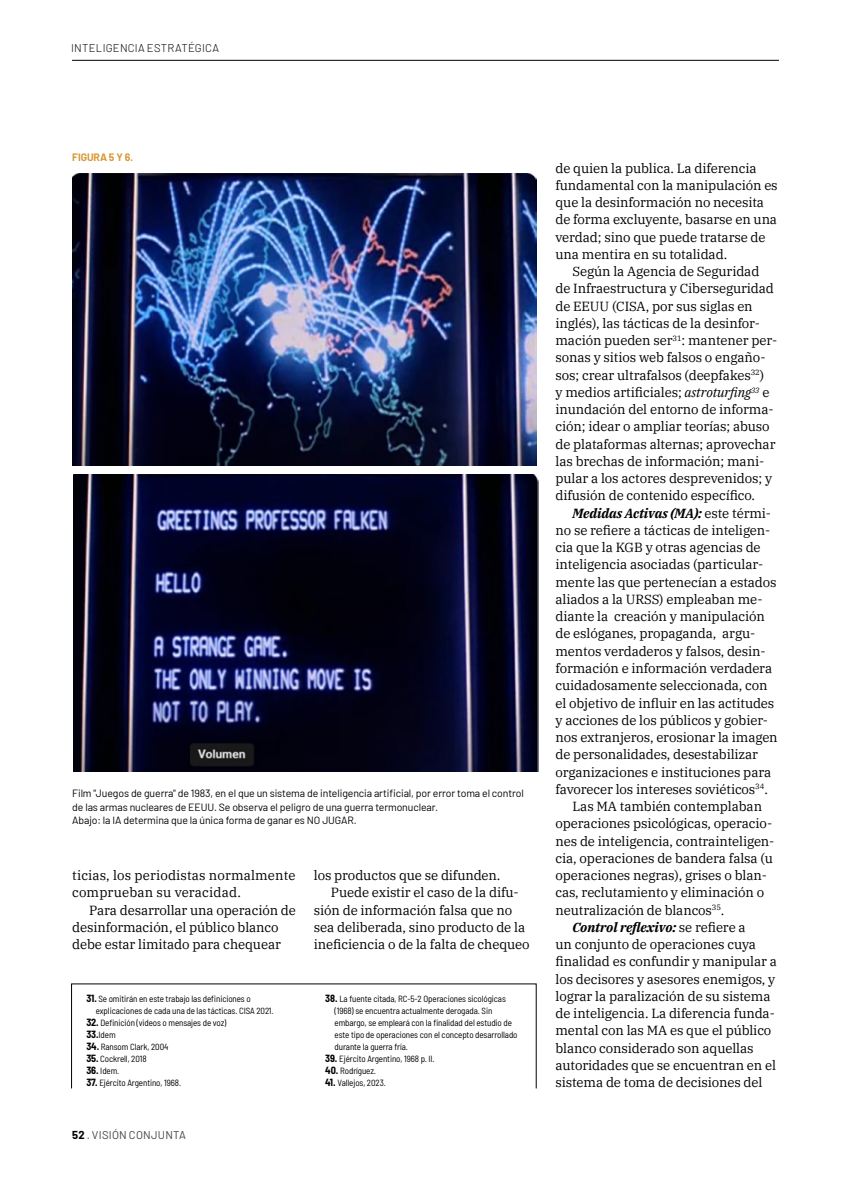
<style>
.page{position:relative;width:851px;height:1191px;background:#fff}
.page>*{position:absolute;margin:0;border:0;box-sizing:border-box;transform-origin:0 0}
.t1{font:13.2px/17.2px "IBM Plex Serif";letter-spacing:-.01em;color:#000}
.t2{font:italic 700 13.2px "IBM Plex Serif";letter-spacing:-.01em;color:#000}
.t3{font:13.2px/17.2px "IBM Plex Serif";letter-spacing:.01em;color:#000}
.t4{font:300 11.25px "Barlow";letter-spacing:.02em;color:#000}
.t5{font:11.25px "Barlow";letter-spacing:.02em;color:#414042}
.t6{font:10.5px/13.5px "Barlow";letter-spacing:-.01em;color:#000}
.t7{font:700 10.5px "Barlow";letter-spacing:-.01em;color:#d69a37}
.t8{font:semi-condensed 9px/12px "Barlow";letter-spacing:-.01em;color:#000}
.s1{font-weight:700;font-size:10.2px}
.s2{font-weight:700;color:#000}
.s3{font-style:italic}
.s4{font-weight:400;font-style:normal}
</style>
<div class="page">
<hr style="left:72px;top:60px;width:706px;height:1px;background:#000">
<img style="left:72px;top:173px;width:464px;height:293px">
<img style="left:73px;top:474px;width:465px;height:298px">
<p class="t4" style="left:71px;top:40px;width:149px">INTELIGENCIA ESTRATÉGICA</p>
<p class="t7" style="left:72px;top:149px;width:62px">FIGURA 5 Y 6.</p>
<p class="t6" style="left:72px;top:786px;width:453px">Film "Juegos de guerra" de 1983, en el que un sistema de inteligencia artificial, por error toma el control de las armas nucleares de EEUU. Se observa el peligro de una guerra termonuclear.<br>Abajo: la IA determina que la única forma de ganar es NO JUGAR.</p>
<p class="t3" style="left:72px;top:865px;width:225px">ticias, los periodistas normalmente comprueban su veracidad.</p>
<p class="t1" style="left:72px;top:900px;width:225px;text-indent:17px">Para desarrollar una operación de desinformación, el público blanco debe estar limitado para chequear</p>
<p class="t8" style="left:96px;top:992px;width:179px;text-indent:-9px"><span class="s1">31.</span> Se omitirán en este trabajo las definiciones o explicaciones de cada una de las tácticas. CISA 2021.</p>
<p class="t8" style="left:86px;top:1016px;width:141px"><span class="s1">32.</span> Definición (videos o mensajes de voz)<br><span class="s1">33.</span>Idem</p>
<p class="t8" style="left:86px;top:1040px;width:83px"><span class="s1">34.</span> Ransom Clark, 2004</p>
<p class="t8" style="left:86px;top:1052px;width:62px"><span class="s1">35.</span> Cockrell, 2018</p>
<p class="t8" style="left:86px;top:1064px;width:34px"><span class="s1">36.</span> Idem.</p>
<p class="t8" style="left:86px;top:1076px;width:96px"><span class="s1">37.</span> Ejército Argentino, 1968.</p>
<p class="t5" style="left:72px;top:1126px;width:115px"><span class="s2">52</span> . VISIÓN CONJUNTA</p>
<p class="t1" style="left:314px;top:865px;width:188px">los productos que se difunden.</p>
<p class="t1" style="left:331px;top:883px;width:189px">Puede existir el caso de la difu-</p>
<p class="t1" style="left:314px;top:900px;width:200px">sión de información falsa que no</p>
<p class="t1" style="left:314px;top:917px;width:213px">sea deliberada, sino producto de la</p>
<p class="t1" style="left:314px;top:934px;width:217px">ineficiencia o de la falta de chequeo</p>
<p class="t8" style="left:334px;top:992px;width:184px;text-indent:-9px"><span class="s1">38.</span> La fuente citada, RC-5-2 Operaciones sicológicas (1968) se encuentra actualmente derogada. Sin embargo, se empleará con la finalidad del estudio de este tipo de operaciones con el concepto desarrollado durante la guerra fría.</p>
<p class="t8" style="left:325px;top:1052px;width:111px"><span class="s1">39.</span> Ejército Argentino, 1968 p. II.</p>
<p class="t8" style="left:325px;top:1064px;width:52px"><span class="s1">40.</span> Rodríguez.</p>
<p class="t8" style="left:325px;top:1076px;width:62px"><span class="s1">41.</span> Vallejos, 2023.</p>
<p class="t1" style="left:555px;top:158px;width:224px">de quien la publica. La diferencia fundamental con la manipulación es que la desinformación no necesita de forma excluyente, basarse en una verdad; sino que puede tratarse de una mentira en su totalidad.</p>
<p class="t1" style="left:555px;top:262px;width:223px;text-indent:17px">Según la Agencia de Seguridad de Infraestructura y Ciberseguridad de EEUU (CISA, por sus siglas en inglés), las tácticas de la desinfor&shy;mación pueden ser<sup>31</sup>: mantener per&shy;sonas y sitios web falsos o engaño&shy;sos; crear ultrafalsos (deepfakes<sup>32</sup>)<br>y medios artificiales; <span class="s3">astroturfing</span><sup>33</sup> e inundación del entorno de informa&shy;ción; idear o ampliar teorías; abuso de plataformas alternas; aprovechar las brechas de información; mani&shy;pular a los actores desprevenidos; y difusión de contenido específico.</p>
<p class="t2" style="left:572px;top:502px;width:200px">Medidas Activas (MA): <span class="s4">este térmi-</span></p>
<p class="t1" style="left:555px;top:520px;width:216px">no se refiere a tácticas de inteligen-</p>
<p class="t1" style="left:555px;top:538px;width:207px">cia que la KGB y otras agencias de</p>
<p class="t1" style="left:555px;top:555px;width:209px">inteligencia asociadas (particular-</p>
<p class="t1" style="left:555px;top:572px;width:222px">mente las que pertenecían a estados</p>
<p class="t1" style="left:555px;top:589px;width:208px">aliados a la URSS) empleaban me-</p>
<p class="t1" style="left:555px;top:607px;width:211px">diante la creación y manipulación</p>
<p class="t1" style="left:555px;top:624px;width:201px">de eslóganes, propaganda, argu-</p>
<p class="t1" style="left:555px;top:641px;width:212px">mentos verdaderos y falsos, desin-</p>
<p class="t1" style="left:555px;top:658px;width:218px">formación e información verdadera</p>
<p class="t1" style="left:555px;top:676px;width:213px">cuidadosamente seleccionada, con</p>
<p class="t1" style="left:555px;top:693px;width:220px">el objetivo de influir en las actitudes</p>
<p class="t1" style="left:555px;top:710px;width:214px">y acciones de los públicos y gobier-</p>
<p class="t1" style="left:555px;top:727px;width:224px">nos extranjeros, erosionar la imagen</p>
<p class="t1" style="left:555px;top:745px;width:204px">de personalidades, desestabilizar</p>
<p class="t1" style="left:555px;top:762px;width:217px">organizaciones e instituciones para</p>
<p class="t1" style="left:555px;top:779px;width:214px">favorecer los intereses soviéticos<sup>34</sup>.</p>
<p class="t1" style="left:572px;top:796px;width:191px">Las MA también contemplaban</p>
<p class="t1" style="left:555px;top:814px;width:218px">operaciones psicológicas, operacio-</p>
<p class="t1" style="left:555px;top:831px;width:220px">nes de inteligencia, contrainteligen-</p>
<p class="t1" style="left:555px;top:848px;width:219px">cia, operaciones de bandera falsa (u</p>
<p class="t1" style="left:555px;top:865px;width:213px">operaciones negras), grises o blan-</p>
<p class="t1" style="left:555px;top:883px;width:210px">cas, reclutamiento y eliminación o</p>
<p class="t1" style="left:555px;top:900px;width:170px">neutralización de blancos<sup>35</sup>.</p>
<p class="t2" style="left:572px;top:916px;width:175px">Control reflexivo: <span class="s4">se refiere a</span></p>
<p class="t1" style="left:555px;top:934px;width:202px">un conjunto de operaciones cuya</p>
<p class="t1" style="left:555px;top:952px;width:223px">finalidad es confundir y manipular a</p>
<p class="t1" style="left:555px;top:969px;width:221px">los decisores y asesores enemigos, y</p>
<p class="t1" style="left:555px;top:986px;width:216px">lograr la paralización de su sistema</p>
<p class="t1" style="left:555px;top:1003px;width:221px">de inteligencia. La diferencia funda-</p>
<p class="t1" style="left:555px;top:1021px;width:217px">mental con las MA es que el público</p>
<p class="t1" style="left:555px;top:1038px;width:199px">blanco considerado son aquellas</p>
<p class="t1" style="left:555px;top:1055px;width:222px">autoridades que se encuentran en el</p>
<p class="t1" style="left:555px;top:1072px;width:208px">sistema de toma de decisiones del</p>
</div>
